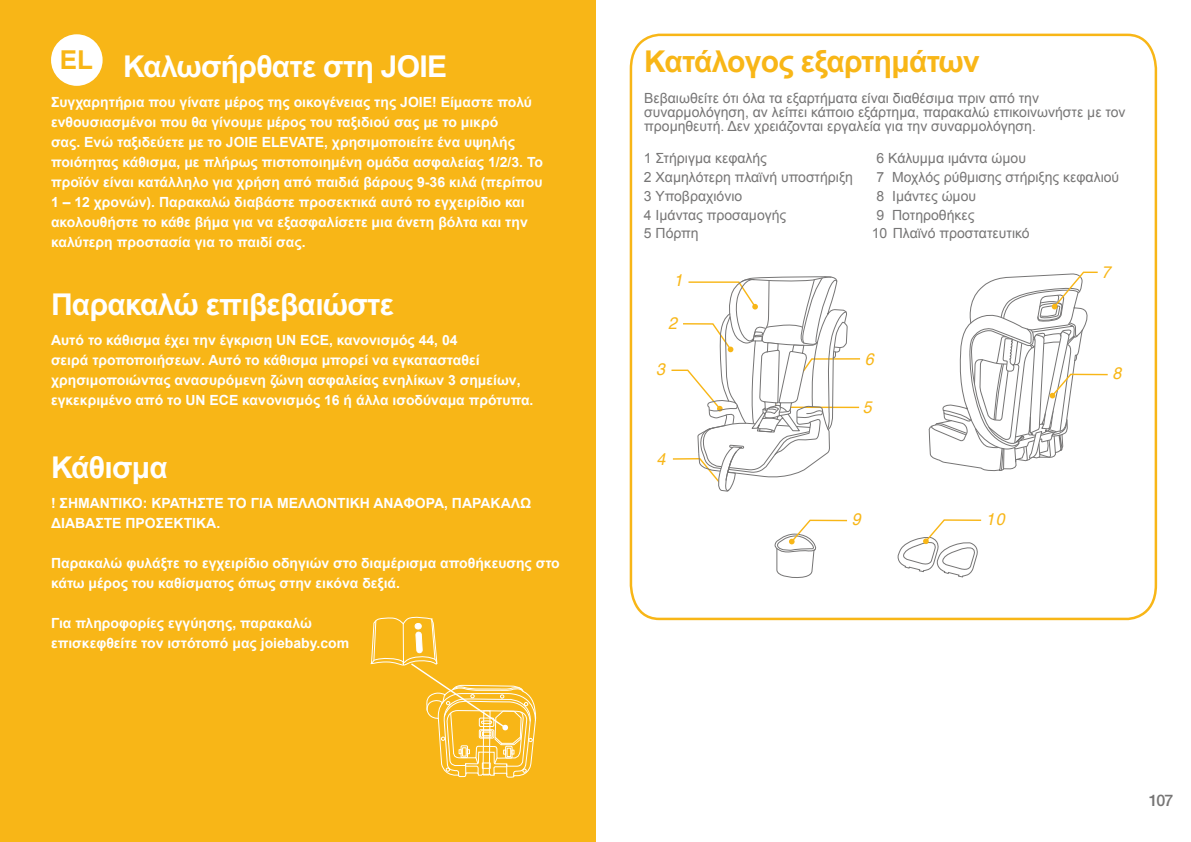
<style>
.page{position:relative;width:1191px;height:842px;background:#fff}
.page>*{position:absolute;margin:0;border:0;box-sizing:border-box;transform-origin:0 0}
.t1{font:700 30px "Arial";letter-spacing:-.025em;color:#fff}
.t2{font:700 30px "Arial";letter-spacing:-.025em;color:#f8b617}
.t3{font:700 26px "Arial";color:#f8b617}
.t4{font:italic 16.8px "Helvetica";color:#f8b617;scale:.95 1}
.t5{font:500 16px "Helvetica Neue LT Std";color:#767575}
.t6{font:700 14px/20px "Arial";color:#fff}
.t7{font:14px/18.8px "Arial";color:#767575}
</style>
<div class="page">
<div style="left:0;top:0;width:595px;height:842px;background:#f8b617"></div>
<div style="left:51px;top:34px;width:52px;height:52px;background:#fff;border-radius:50%"></div>
<svg style="left:370px;top:616px;width:167px;height:162px"></svg>
<svg style="left:629px;top:33px;width:529px;height:588px"></svg>
<svg style="left:928px;top:271px;width:181px;height:201px"></svg>
<svg style="left:773px;top:519px;width:75px;height:59px"></svg>
<svg style="left:896px;top:519px;width:86px;height:58px"></svg>
<svg style="left:670px;top:275px;width:191px;height:219px"></svg>
<h2 class="t3" style="left:60px;top:43px;width:35px">EL</h2>
<h1 class="t2" style="left:644px;top:42px;width:337px">Κατάλογος εξαρτημάτων</h1>
<p class="t7" style="left:644px;top:91px;width:483px;line-height:14px">Βεβαιωθείτε ότι όλα τα εξαρτήματα είναι διαθέσιμα πριν από την συναρμολόγηση, αν λείπει κάποιο εξάρτημα, παρακαλώ επικοινωνήστε με τον προμηθευτή. Δεν χρειάζονται εργαλεία για την συναρμολόγηση.</p>
<p class="t7" style="left:644px;top:149px;width:211px">1 Στήριγμα κεφαλής<br>2 Χαμηλότερη πλαϊνή υποστήριξη<br>3 Υποβραχιόνιο<br>4 Ιμάντας προσαμογής<br>5 Πόρπη</p>
<p class="t7" style="left:876px;top:149px;width:151px">6 Κάλυμμα ιμάντα ώμου</p>
<h1 class="t1" style="left:123px;top:46px;width:325px">Καλωσήρθατε στη JOIE</h1>
<p class="t6" style="left:51px;top:92px;width:493px">Συγχαρητήρια που γίνατε μέρος της οικογένειας της JOIE! Είμαστε πολύ ενθουσιασμένοι που θα γίνουμε μέρος του ταξιδιού σας με το μικρό<br>σας. Ενώ ταξιδεύετε με το JOIE ELEVATE, χρησιμοποιείτε ένα υψηλής ποιότητας κάθισμα, με πλήρως πιστοποιημένη ομάδα ασφαλείας 1/2/3. Το προϊόν είναι κατάλληλο για χρήση από παιδιά βάρους 9-36 κιλά (περίπου 1 – 12 χρονών). Παρακαλώ διαβάστε προσεκτικά αυτό το εγχειρίδιο και ακολουθήστε το κάθε βήμα για να εξασφαλίσετε μια άνετη βόλτα και την καλύτερη προστασία για το παιδί σας.</p>
<p class="t7" style="left:876px;top:168px;width:244px">7 Μοχλός ρύθμισης στήριξης κεφαλιού</p>
<p class="t7" style="left:876px;top:187px;width:101px">8 Ιμάντες ώμου</p>
<p class="t7" style="left:876px;top:205px;width:99px">9 Ποτηροθήκες</p>
<p class="t7" style="left:871px;top:224px;width:159px">10 Πλαϊνό προστατευτικό</p>
<h1 class="t1" style="left:51px;top:285px;width:345px">Παρακαλώ επιβεβαιώστε</h1>
<p class="t6" style="left:51px;top:331px;width:484px">Αυτό το κάθισμα έχει την έγκριση UN ECE, κανονισμός 44, 04<br>σειρά τροποποιήσεων. Αυτό το κάθισμα μπορεί να εγκατασταθεί χρησιμοποιώντας ανασυρόμενη ζώνη ασφαλείας ενηλίκων 3 σημείων, εγκεκριμένο από το UN ECE κανονισμός 16 ή άλλα ισοδύναμα πρότυπα.</p>
<h1 class="t1" style="left:51px;top:448px;width:118px">Κάθισμα</h1>
<p class="t6" style="left:51px;top:494px;width:482px">! ΣΗΜΑΝΤΙΚΟ: ΚΡΑΤΗΣΤΕ ΤΟ ΓΙΑ ΜΕΛΛΟΝΤΙΚΗ ΑΝΑΦΟΡΑ, ΠΑΡΑΚΑΛΩ<br>ΔΙΑΒΑΣΤΕ ΠΡΟΣΕΚΤΙΚΑ.</p>
<p class="t6" style="left:51px;top:554px;width:510px">Παρακαλώ φυλάξτε το εγχειρίδιο οδηγιών στο διαμέρισμα αποθήκευσης στο κάτω μέρος του καθίσματος όπως στην εικόνα δεξιά.</p>
<p class="t6" style="left:51px;top:614px;width:300px">Για πληροφορίες εγγύησης, παρακαλώ επισκεφθείτε τον ιστότοπό μας joiebaby.com</p>
<p class="t4" style="left:674px;top:267px;width:11px">1</p>
<p class="t4" style="left:668px;top:310px;width:11px">2</p>
<p class="t4" style="left:656px;top:356px;width:11px">3</p>
<p class="t4" style="left:656px;top:446px;width:11px">4</p>
<p class="t4" style="left:865px;top:346px;width:11px">6</p>
<p class="t4" style="left:863px;top:393px;width:11px">5</p>
<p class="t4" style="left:851px;top:506px;width:11px">9</p>
<p class="t4" style="left:985px;top:506px;width:21px">10</p>
<p class="t4" style="left:1101px;top:259px;width:11px">7</p>
<p class="t4" style="left:1112px;top:360px;width:11px">8</p>
<p class="t5" style="left:1148px;top:791px;width:26px">107</p>
</div>
